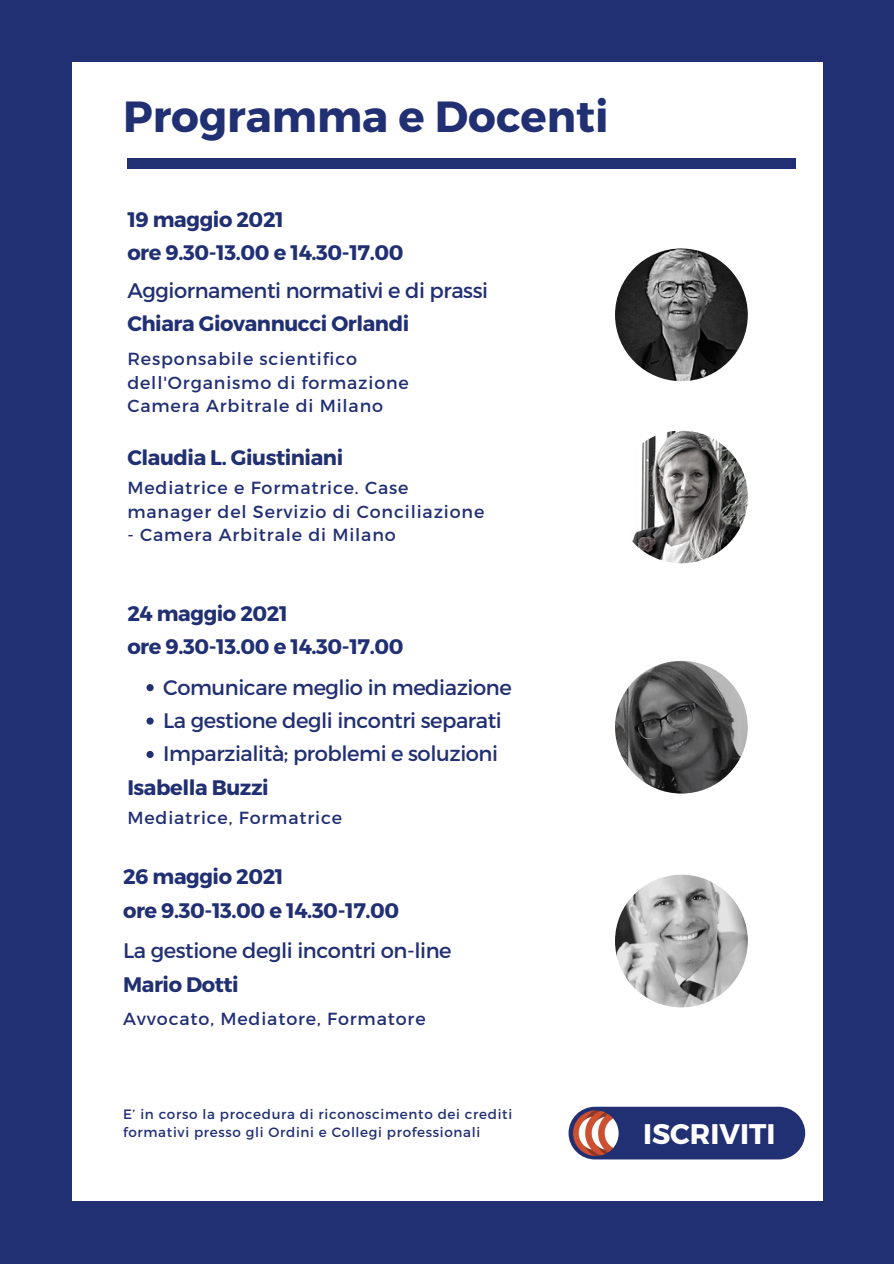
<style>
.page{position:relative;width:894px;height:1264px;background:#fff}
.page>*{position:absolute;margin:0;border:0;box-sizing:border-box;transform-origin:0 0}
.t1{font:700 43.5px "Montserrat";color:#212f73}
.t2{font:700 28.35px "Montserrat";color:#fff}
.t3{font:700 22.5px "Montserrat";color:#212f73}
.t4{font:700 21px "Montserrat";letter-spacing:-.02em;color:#212f73}
.t5{font:21px "Montserrat";letter-spacing:-.02em;color:#212f73}
.t6{font:17.55px/23.7px "Montserrat";letter-spacing:.05em;color:#212f73}
.t7{font:700 15px "Montserrat";color:#212f73}
.t8{font:13.5px/18px "Montserrat";letter-spacing:.05em;color:#212f73}
</style>
<div class="page">
<div style="left:0;top:0;width:893px;height:1263px;background:#212f73"></div>
<div style="left:72px;top:62px;width:751px;height:1138px;background:#fff"></div>
<div style="left:568px;top:1106px;width:237px;height:53px;background:#212f73;border-radius:26px"></div>
<img style="left:573px;top:1110px;width:45px;height:45px">
<div style="left:127px;top:159px;width:668px;height:10px;background:#212f73"></div>
<img style="left:615px;top:661px;width:132px;height:132px;border-radius:50%">
<img style="left:615px;top:874px;width:132px;height:133px;border-radius:50%">
<img style="left:615px;top:248px;width:132px;height:133px;border-radius:50%">
<img style="left:615px;top:430px;width:132px;height:133px;border-radius:50%">
<svg style="left:146px;top:684px;width:8px;height:7px"></svg>
<svg style="left:146px;top:717px;width:8px;height:7px"></svg>
<svg style="left:146px;top:751px;width:8px;height:7px"></svg>
<p class="t1" style="left:123px;top:89px;width:487px">Programma e Docenti</p>
<p class="t4" style="left:127px;top:205px;width:158px">19 maggio 2021</p>
<p class="t4" style="left:127px;top:239px;width:277px">ore 9.30-13.00 e 14.30-17.00</p>
<p class="t5" style="left:127px;top:277px;width:362px">Aggiornamenti normativi e di prassi</p>
<p class="t4" style="left:127px;top:310px;width:283px">Chiara Giovannucci Orlandi</p>
<p class="t6" style="left:127px;top:346px;width:283px">Responsabile scientifico dell'Organismo di formazione</p>
<p class="t6" style="left:127px;top:393px;width:257px">Camera Arbitrale di Milano</p>
<p class="t4" style="left:127px;top:443px;width:217px">Claudia L. Giustiniani</p>
<p class="t6" style="left:127px;top:475px;width:358px">Mediatrice e Formatrice. Case manager del Servizio di Conciliazione</p>
<p class="t6" style="left:127px;top:522px;width:270px">- Camera Arbitrale di Milano</p>
<p class="t3" style="left:137px;top:483px;width:139px">Programma</p>
<p class="t7" style="left:133px;top:517px;width:74px">Ore 10.00</p>
<p class="t4" style="left:127px;top:599px;width:162px">24 maggio 2021</p>
<p class="t4" style="left:127px;top:633px;width:277px">ore 9.30-13.00 e 14.30-17.00</p>
<p class="t5" style="left:163px;top:673px;width:350px">Comunicare meglio in mediazione</p>
<p class="t5" style="left:163px;top:707px;width:340px">La gestione degli incontri separati</p>
<p class="t5" style="left:163px;top:740px;width:336px">Imparzialità; problemi e soluzioni</p>
<p class="t4" style="left:127px;top:773px;width:143px">Isabella Buzzi</p>
<p class="t6" style="left:127px;top:804px;width:216px">Mediatrice, Formatrice</p>
<p class="t4" style="left:123px;top:863px;width:162px">26 maggio 2021</p>
<p class="t4" style="left:123px;top:896px;width:277px">ore 9.30-13.00 e 14.30-17.00</p>
<p class="t5" style="left:123px;top:937px;width:330px">La gestione degli incontri on-line</p>
<p class="t4" style="left:123px;top:970px;width:117px">Mario Dotti</p>
<p class="t6" style="left:123px;top:1005px;width:304px">Avvocato, Mediatore, Formatore</p>
<p class="t8" style="left:123px;top:1104px;width:390px">E’ in corso la procedura di riconoscimento dei crediti formativi presso gli Ordini e Collegi professionali</p>
<p class="t2" style="left:643px;top:1115px;width:134px">ISCRIVITI</p>
</div>
